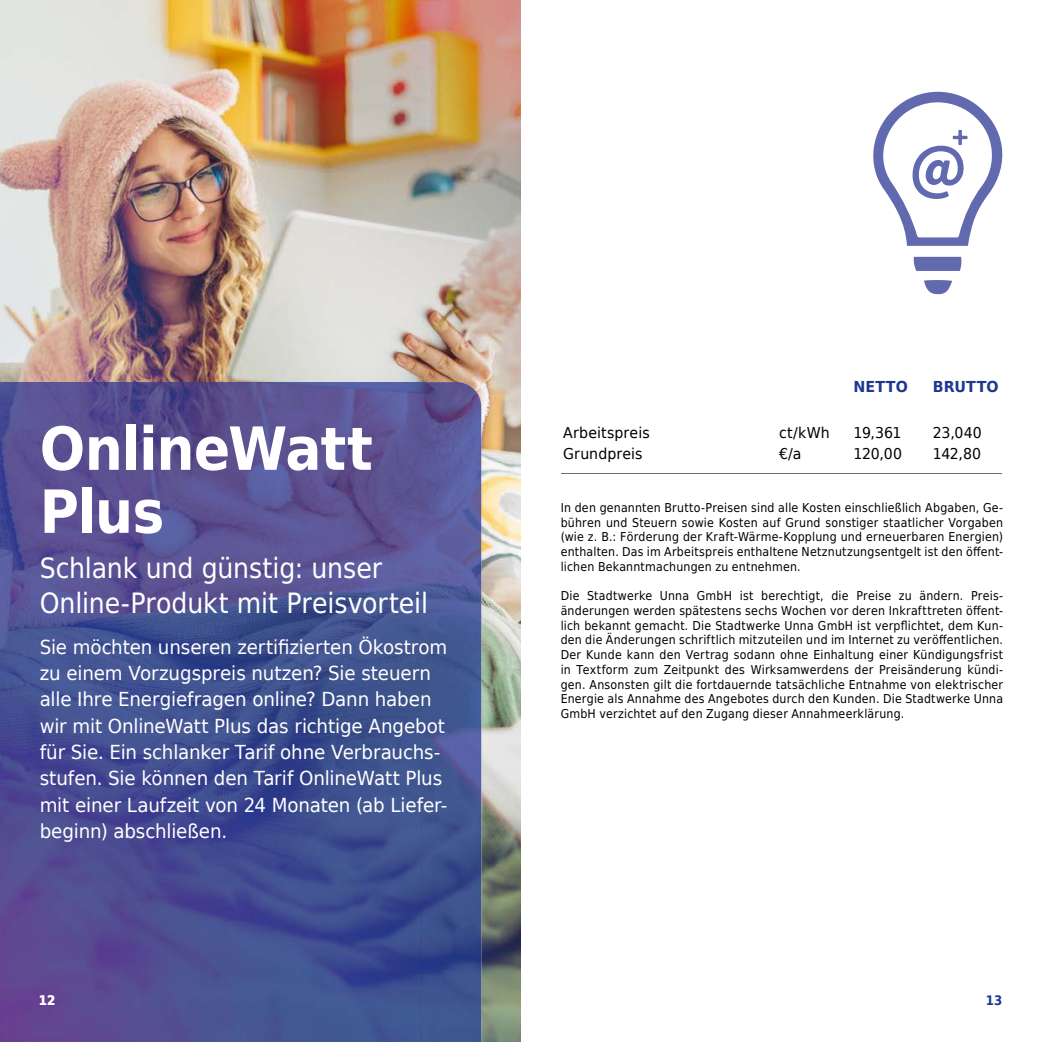
<style>
.page{position:relative;width:1042px;height:1042px;background:#fff}
.page>*{position:absolute;margin:0;border:0;box-sizing:border-box;transform-origin:0 0}
.t1{font:700 59.5px "DejaVu Sans Condensed";letter-spacing:-.015em;color:#fff}
.t2{font:28px/35px "DejaVu LGC Sans Condensed";color:#fff}
.t3{font:19.25px/26.2px "DejaVu LGC Sans";letter-spacing:-.01em;color:#fff;scale:.95 1}
.t4{font:700 15.05px "DejaVu Sans";letter-spacing:.01em;color:#1c388f;scale:.95 1}
.t5{font:14.88px/21px "DejaVu Sans";letter-spacing:.005em;color:#000;scale:.95 1}
.t6{font:14.88px/21px "DejaVu Sans";letter-spacing:-.015em;color:#000;scale:.95 1}
.t7{font:700 13.12px "DejaVu LGC Sans Condensed";color:#fff}
.t8{font:700 13.12px "DejaVu LGC Sans Condensed";color:#1c388f}
.t9{font:12.25px/14.7px "DejaVu Sans Condensed";letter-spacing:.015em;color:#000;text-align:justify}
</style>
<div class="page">
<img style="left:0;top:0;width:521px;height:1042px">
<hr style="left:561px;top:473px;width:215px;height:1px;background:#6e6e6e">
<hr style="left:776px;top:473px;width:75px;height:1px;background:#6e6e6e">
<hr style="left:851px;top:473px;width:79px;height:1px;background:#6e6e6e">
<hr style="left:930px;top:473px;width:72px;height:1px;background:#6e6e6e">
<svg style="left:913px;top:257px;width:49px;height:14px"></svg>
<svg style="left:924px;top:280px;width:28px;height:14px"></svg>
<svg style="left:873px;top:92px;width:130px;height:154px"></svg>
<img style="left:0;top:382px;width:481px;height:660px">
<h1 class="t1" style="left:40px;top:400px;width:335px">OnlineWatt</h1>
<h1 class="t1" style="left:40px;top:463px;width:126px">Plus</h1>
<h2 class="t2" style="left:40px;top:551px;width:390px">Schlank und günstig: unser<br>Online-Produkt mit Preisvorteil</h2>
<p class="t3" style="left:40px;top:634px;width:431px">Sie möchten unseren zertifizierten Ökostrom zu einem Vorzugspreis nutzen? Sie steuern alle Ihre Energiefragen online? Dann haben wir mit OnlineWatt Plus das richtige Angebot für Sie. Ein schlanker Tarif ohne Verbrauchs&shy;stufen. Sie können den Tarif OnlineWatt Plus mit einer Laufzeit von 24 Monaten (ab Liefer&shy;beginn) abschließen.</p>
<p class="t4" style="left:853px;top:374px;width:59px">NETTO</p>
<p class="t4" style="left:933px;top:374px;width:71px">BRUTTO</p>
<p class="t5" style="left:563px;top:421px;width:93px">Arbeitspreis<br>Grundpreis</p>
<p class="t5" style="left:779px;top:421px;width:55px">ct/kWh €/a</p>
<p class="t6" style="left:853px;top:421px;width:53px">19,361<br>120,00</p>
<p class="t5" style="left:933px;top:421px;width:53px">23,040</p>
<p class="t5" style="left:933px;top:442px;width:52px">142,80</p>
<p class="t9" style="left:561px;top:500px;width:444px">In den genannten Brutto-Preisen sind alle Kosten einschließlich Abgaben, Ge&shy;bühren und Steuern sowie Kosten auf Grund sonstiger staatlicher Vorgaben (wie z. B.: Förderung der Kraft-Wärme-Kopplung und erneuerbaren Energien) enthalten. Das im Arbeitspreis enthaltene Netznutzungsentgelt ist den öffent&shy;lichen Bekanntmachungen zu entnehmen.</p>
<p class="t9" style="left:561px;top:588px;width:444px">Die Stadtwerke Unna GmbH ist berechtigt, die Preise zu ändern. Preis&shy;änderungen werden spätestens sechs Wochen vor deren Inkrafttreten öffent&shy;lich bekannt gemacht. Die Stadtwerke Unna GmbH ist verpflichtet, dem Kun&shy;den die Änderungen schriftlich mitzuteilen und im Internet zu veröffentlichen.<br>Der Kunde kann den Vertrag sodann ohne Einhaltung einer Kündigungsfrist in Textform zum Zeitpunkt des Wirksamwerdens der Preisänderung kündi&shy;gen. Ansonsten gilt die fortdauernde tatsächliche Entnahme von elektrischer Energie als Annahme des Angebotes durch den Kunden. Die Stadtwerke Unna GmbH verzichtet auf den Zugang dieser Annahmeerklärung.</p>
<p class="t7" style="left:39px;top:990px;width:18px">12</p>
<p class="t8" style="left:986px;top:990px;width:18px">13</p>
</div>
